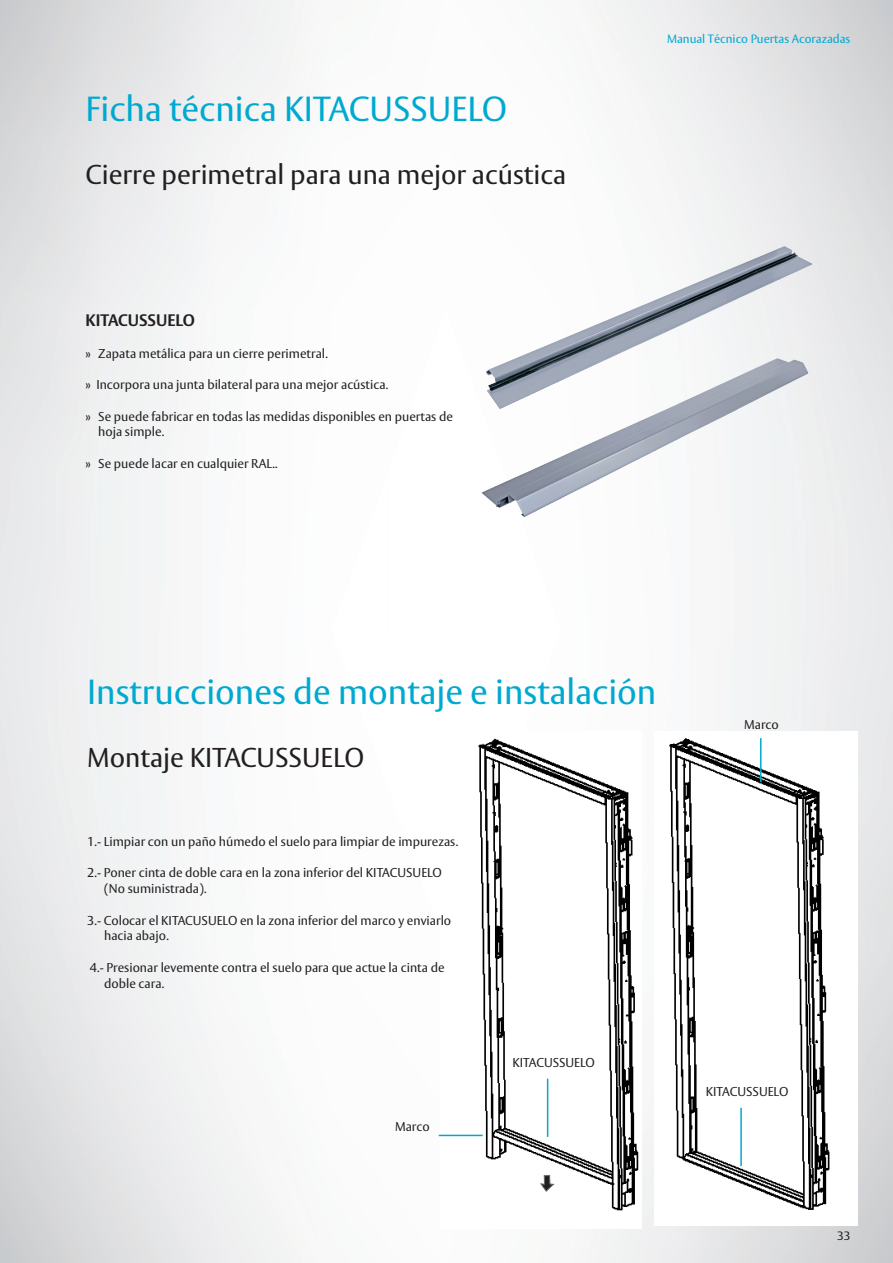
<style>
.page{position:relative;width:893px;height:1263px;background:#fff}
.page>*{position:absolute;margin:0;border:0;box-sizing:border-box;transform-origin:0 0}
.t1{font:34.5px "ASSA Vesta";color:#00a9d0}
.t2{font:27px "ASSA Vesta";color:#231f20}
.t3{font:700 16.5px "ASSA Vesta";color:#231f20}
.t4{font:12.75px/15.8px "ASSA Vesta";color:#231f20}
.t5{font:12px "ASSA Vesta";color:#00a9d0}
.t6{font:12px "ASSA Vesta";color:#231f20}
</style>
<div class="page">
<img style="left:441px;top:738px;width:198px;height:473px">
<img style="left:669px;top:738px;width:161px;height:472px">
<hr style="left:760px;top:738px;width:1px;height:44px;background:#00a9d0">
<hr style="left:439px;top:1135px;width:44px;height:1px;background:#00a9d0">
<hr style="left:740px;top:1108px;width:2px;height:58px;background:#00a9d0">
<hr style="left:547px;top:1079px;width:1px;height:58px;background:#00a9d0">
<svg style="left:539px;top:1175px;width:16px;height:17px"></svg>
<img style="left:481px;top:302px;width:370px;height:270px">
<img style="left:481px;top:192px;width:369px;height:271px">
<h1 class="t1" style="left:86px;top:88px;width:423px">Ficha técnica KITACUSSUELO</h1>
<h2 class="t2" style="left:86px;top:159px;width:482px">Cierre perimetral para una mejor acústica</h2>
<p class="t3" style="left:86px;top:310px;width:111px">KITACUSSUELO</p>
<p class="t4" style="left:86px;top:346px;width:244px">» Zapata metálica para un cierre perimetral.</p>
<p class="t4" style="left:86px;top:377px;width:304px">» Incorpora una junta bilateral para una mejor acústica.</p>
<p class="t4" style="left:98px;top:409px;width:356px;text-indent:-13px">» Se puede fabricar en todas las medidas disponibles en puertas de hoja simple.</p>
<p class="t4" style="left:86px;top:456px;width:194px">» Se puede lacar en cualquier RAL..</p>
<p class="t5" style="left:667px;top:31px;width:185px">Manual Técnico Puertas Acorazadas</p>
<h1 class="t1" style="left:87px;top:671px;width:571px">Instrucciones de montaje e instalación</h1>
<h2 class="t2" style="left:87px;top:741px;width:279px">Montaje KITACUSSUELO</h2>
<p class="t4" style="left:87px;top:834px;width:372px">1.- Limpiar con un paño húmedo el suelo para limpiar de impurezas.</p>
<p class="t4" style="left:104px;top:865px;width:339px;text-indent:-17px">2.- Poner cinta de doble cara en la zona inferior del KITACUSUELO (No suministrada).</p>
<p class="t4" style="left:104px;top:913px;width:349px;text-indent:-17px">3.- Colocar el KITACUSUELO en la zona inferior del marco y enviarlo hacia abajo.</p>
<p class="t4" style="left:104px;top:960px;width:342px;text-indent:-14px">4.- Presionar levemente contra el suelo para que actue la cinta de doble cara.</p>
<p class="t4" style="left:395px;top:1119px;width:36px">Marco</p>
<p class="t4" style="left:512px;top:1055px;width:84px">KITACUSSUELO</p>
<p class="t4" style="left:744px;top:717px;width:36px">Marco</p>
<p class="t4" style="left:706px;top:1084px;width:84px">KITACUSSUELO</p>
<p class="t6" style="left:837px;top:1228px;width:15px">33</p>
</div>
